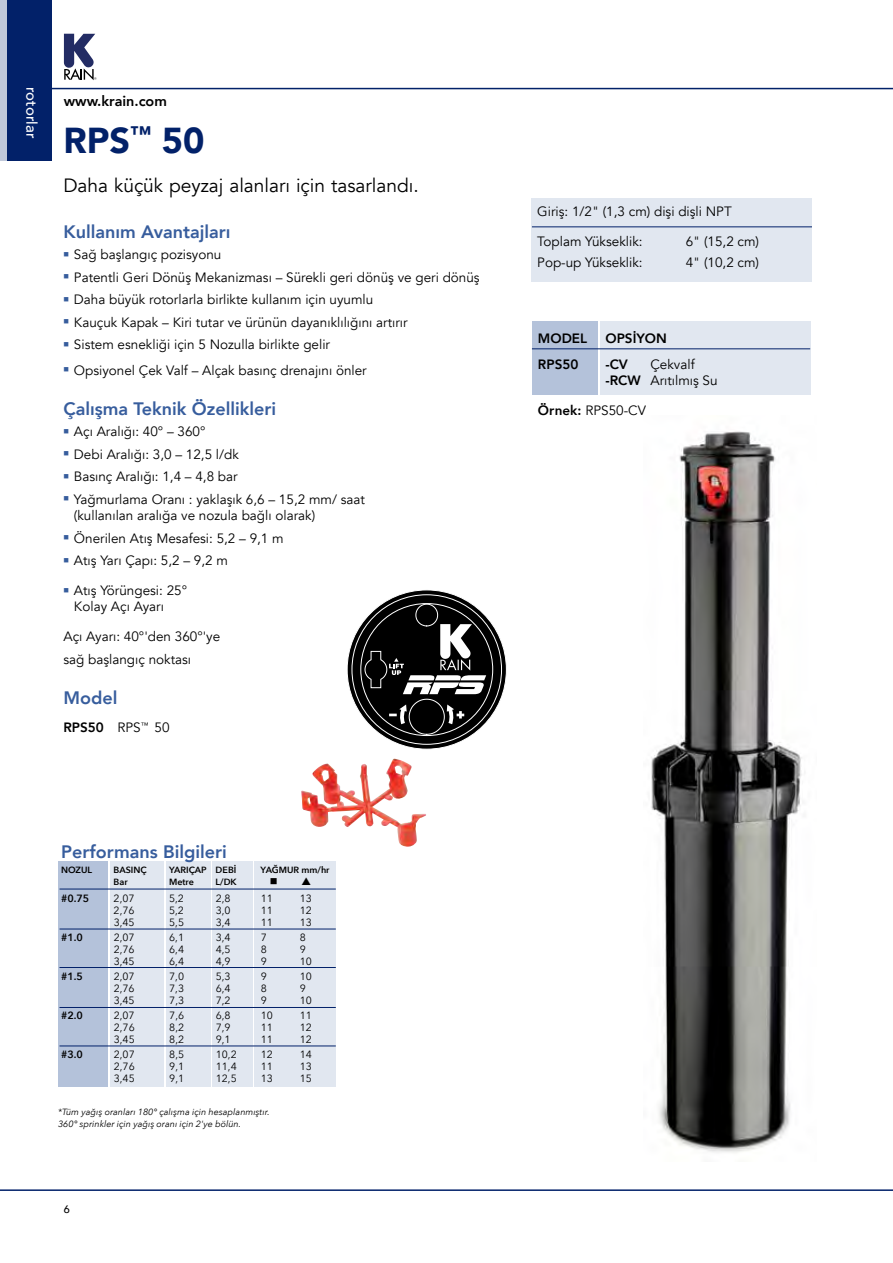
<style>
.page{position:relative;width:893px;height:1263px;background:#fff}
.page>*{position:absolute;margin:0;border:0;box-sizing:border-box;transform-origin:0 0}
.t1{font:900 36px "Avenir";color:#022169}
.t2{font:19.2px "Avenir";color:#000}
.t3{font:800 18px "Avenir";color:#375d9d}
.t4{font:500 15px "Avenir";color:#fff}
.t5{font:800 14.4px "Avenir";color:#000}
.t6{font:13.5px/16.5px "Avenir";color:#000}
.t7{font:800 13.5px "Avenir";color:#000}
.t8{font:500 10.8px "Avenir";color:#000}
.t9{font:10.5px "Avenir Next";color:#000}
.t10{font:600 10.5px "Avenir Next";color:#000}
.t11{font:10.5px "Wingdings";color:#000}
.t12{font:italic 9px/12px "Avenir Next";color:#000}
.t13{font:600 9px "Avenir Next";color:#000}
.s1{font-weight:400}
.s2{font-weight:800}
</style>
<div class="page">
<hr style="left:0;top:1189px;width:893px;height:2px;background:#022169">
<svg style="left:64px;top:34px;width:32px;height:46px"></svg>
<hr style="left:16px;top:88px;width:877px;height:1px;background:#022169">
<img style="left:651px;top:431px;width:151px;height:722px">
<div style="left:532px;top:198px;width:280px;height:83px;background:#e1e7f0"></div>
<hr style="left:532px;top:226px;width:280px;height:1px;background:#022169">
<div style="left:532px;top:321px;width:65px;height:74px;background:#b4c2da"></div>
<div style="left:600px;top:321px;width:210px;height:74px;background:#e1e7f0"></div>
<hr style="left:532px;top:348px;width:278px;height:1px;background:#022169">
<svg style="left:347px;top:590px;width:159px;height:159px;background:#393939"></svg>
<svg style="left:352px;top:595px;width:149px;height:149px;background:#161616"></svg>
<svg style="left:364px;top:603px;width:122px;height:132px;background:#353535"></svg>
<img style="left:301px;top:759px;width:97px;height:71px">
<div style="left:58px;top:862px;width:50px;height:225px;background:#b4c2da"></div>
<div style="left:111px;top:862px;width:53px;height:225px;background:#e1e7f0"></div>
<div style="left:167px;top:862px;width:44px;height:225px;background:#e1e7f0"></div>
<div style="left:213px;top:862px;width:40px;height:225px;background:#e1e7f0"></div>
<div style="left:255px;top:862px;width:81px;height:225px;background:#e1e7f0"></div>
<hr style="left:60px;top:889px;width:276px;height:1px;background:#022169">
<hr style="left:60px;top:929px;width:276px;height:1px;background:#022169">
<hr style="left:60px;top:1007px;width:276px;height:1px;background:#022169">
<hr style="left:60px;top:1045px;width:276px;height:1px;background:#022169">
<hr style="left:60px;top:967px;width:276px;height:1px;background:#022169">
<div style="left:8px;top:0;width:44px;height:161px;background:#022169"></div>
<div style="left:0;top:0;width:8px;height:161px;background:#c0c8d9"></div>
<p class="t4" style="left:45px;top:87px;width:53px;rotate:90deg">rotorlar</p>
<p class="t5" style="left:64px;top:90px;width:105px">www.krain.com</p>
<h1 class="t1" style="left:63px;top:109px;width:142px">RPS<sup>™</sup> 50</h1>
<h2 class="t2" style="left:63px;top:174px;width:357px">Daha küçük peyzaj alanları için tasarlandı.</h2>
<h3 class="t3" style="left:63px;top:218px;width:169px">Kullanım Avantajları</h3>
<p class="t6" style="left:63px;top:246px;width:160px"><sup>■</sup> Sağ başlangıç pozisyonu</p>
<p class="t6" style="left:63px;top:269px;width:418px"><sup>■</sup> Patentli Geri Dönüş Mekanizması – Sürekli geri dönüş ve geri dönüş</p>
<p class="t6" style="left:63px;top:291px;width:311px"><sup>■</sup> Daha büyük rotorlarla birlikte kullanım için uyumlu</p>
<p class="t6" style="left:63px;top:314px;width:346px"><sup>■</sup> Kauçuk Kapak – Kiri tutar ve ürünün dayanıklılığını artırır</p>
<p class="t6" style="left:63px;top:336px;width:268px"><sup>■</sup> Sistem esnekliği için 5 Nozulla birlikte gelir</p>
<p class="t6" style="left:63px;top:362px;width:305px"><sup>■</sup> Opsiyonel Çek Valf – Alçak basınç drenajını önler</p>
<h3 class="t3" style="left:63px;top:395px;width:214px">Çalışma Teknik Özellikleri</h3>
<p class="t6" style="left:63px;top:423px;width:144px"><sup>■</sup> Açı Aralığı: 40° – 360°</p>
<p class="t6" style="left:63px;top:446px;width:177px"><sup>■</sup> Debi Aralığı: 3,0 – 12,5 l/dk</p>
<p class="t6" style="left:63px;top:468px;width:176px"><sup>■</sup> Basınç Aralığı: 1,4 – 4,8 bar</p>
<p class="t6" style="left:74px;top:491px;width:293px;text-indent:-10px"><sup>■</sup> Yağmurlama Oranı : yaklaşık 6,6 – 15,2 mm/ saat (kullanılan aralığa ve nozula bağlı olarak)</p>
<p class="t6" style="left:63px;top:530px;width:222px"><sup>■</sup> Önerilen Atış Mesafesi: 5,2 – 9,1 m</p>
<p class="t6" style="left:63px;top:552px;width:166px"><sup>■</sup> Atış Yarı Çapı: 5,2 – 9,2 m</p>
<p class="t6" style="left:74px;top:582px;width:115px;text-indent:-10px"><sup>■</sup> Atış Yörüngesi: 25°<br>Kolay Açı Ayarı</p>
<p class="t6" style="left:63px;top:625px;width:158px;line-height:23px">Açı Ayarı: 40°'den 360°'ye sağ başlangıç noktası</p>
<h3 class="t3" style="left:63px;top:684px;width:55px">Model</h3>
<p class="t7" style="left:63px;top:717px;width:108px">RPS50 <span class="s1">RPS</span><sup>™</sup> <span class="s1">50</span></p>
<h3 class="t3" style="left:61px;top:838px;width:167px">Performans Bilgileri</h3>
<p class="t13" style="left:61px;top:862px;width:32px">NOZUL</p>
<p class="t13" style="left:114px;top:862px;width:35px">BASINÇ</p>
<p class="t13" style="left:169px;top:862px;width:69px">YARIÇAP DEBİ</p>
<p class="t13" style="left:261px;top:862px;width:70px">YAĞMUR mm/hr</p>
<p class="t13" style="left:114px;top:874px;width:16px">Bar</p>
<p class="t13" style="left:169px;top:874px;width:26px">Metre</p>
<p class="t13" style="left:216px;top:874px;width:23px">L/DK</p>
<p class="t11" style="left:270px;top:876px;width:9px">■</p>
<p class="t10" style="left:61px;top:889px;width:30px">#0.75</p>
<p class="t9" style="left:114px;top:889px;width:22px">2,07</p>
<p class="t9" style="left:169px;top:889px;width:16px">5,2</p>
<p class="t9" style="left:216px;top:889px;width:16px">2,8</p>
<p class="t9" style="left:261px;top:889px;width:14px">11</p>
<p class="t9" style="left:300px;top:889px;width:14px">13</p>
<p class="t9" style="left:114px;top:901px;width:22px">2,76</p>
<p class="t9" style="left:169px;top:901px;width:16px">5,2</p>
<p class="t9" style="left:216px;top:901px;width:16px">3,0</p>
<p class="t9" style="left:261px;top:901px;width:14px">11</p>
<p class="t9" style="left:300px;top:901px;width:14px">12</p>
<p class="t9" style="left:114px;top:913px;width:22px">3,45</p>
<p class="t9" style="left:169px;top:913px;width:16px">5,5</p>
<p class="t9" style="left:216px;top:913px;width:16px">3,4</p>
<p class="t9" style="left:261px;top:913px;width:14px">11</p>
<p class="t9" style="left:300px;top:913px;width:14px">13</p>
<p class="t10" style="left:61px;top:928px;width:23px">#1.0</p>
<p class="t9" style="left:114px;top:928px;width:22px">2,07</p>
<p class="t9" style="left:169px;top:928px;width:16px">6,1</p>
<p class="t9" style="left:216px;top:928px;width:16px">3,4</p>
<p class="t9" style="left:261px;top:928px;width:8px">7</p>
<p class="t9" style="left:300px;top:928px;width:8px">8</p>
<p class="t9" style="left:114px;top:940px;width:22px">2,76</p>
<p class="t9" style="left:169px;top:940px;width:16px">6,4</p>
<p class="t9" style="left:216px;top:940px;width:16px">4,5</p>
<p class="t9" style="left:261px;top:940px;width:8px">8</p>
<p class="t9" style="left:300px;top:940px;width:8px">9</p>
<p class="t9" style="left:114px;top:952px;width:22px">3,45</p>
<p class="t9" style="left:169px;top:952px;width:16px">6,4</p>
<p class="t9" style="left:216px;top:952px;width:16px">4,9</p>
<p class="t9" style="left:261px;top:952px;width:8px">9</p>
<p class="t9" style="left:300px;top:952px;width:14px">10</p>
<p class="t10" style="left:61px;top:967px;width:23px">#1.5</p>
<p class="t9" style="left:114px;top:967px;width:22px">2,07</p>
<p class="t9" style="left:169px;top:967px;width:16px">7,0</p>
<p class="t9" style="left:216px;top:967px;width:16px">5,3</p>
<p class="t9" style="left:261px;top:967px;width:8px">9</p>
<p class="t9" style="left:300px;top:967px;width:14px">10</p>
<p class="t9" style="left:114px;top:979px;width:22px">2,76</p>
<p class="t9" style="left:169px;top:979px;width:16px">7,3</p>
<p class="t9" style="left:216px;top:979px;width:16px">6,4</p>
<p class="t9" style="left:261px;top:979px;width:8px">8</p>
<p class="t9" style="left:300px;top:979px;width:8px">9</p>
<p class="t9" style="left:114px;top:991px;width:22px">3,45</p>
<p class="t9" style="left:169px;top:991px;width:16px">7,3</p>
<p class="t9" style="left:216px;top:991px;width:16px">7,2</p>
<p class="t9" style="left:261px;top:991px;width:8px">9</p>
<p class="t9" style="left:300px;top:991px;width:14px">10</p>
<p class="t10" style="left:61px;top:1006px;width:23px">#2.0</p>
<p class="t9" style="left:114px;top:1006px;width:22px">2,07</p>
<p class="t9" style="left:169px;top:1006px;width:16px">7,6</p>
<p class="t9" style="left:216px;top:1006px;width:16px">6,8</p>
<p class="t9" style="left:261px;top:1006px;width:14px">10</p>
<p class="t9" style="left:300px;top:1006px;width:14px">11</p>
<p class="t9" style="left:114px;top:1018px;width:22px">2,76</p>
<p class="t9" style="left:169px;top:1018px;width:16px">8,2</p>
<p class="t9" style="left:216px;top:1018px;width:16px">7,9</p>
<p class="t9" style="left:261px;top:1018px;width:14px">11</p>
<p class="t9" style="left:300px;top:1018px;width:14px">12</p>
<p class="t9" style="left:114px;top:1030px;width:22px">3,45</p>
<p class="t9" style="left:169px;top:1030px;width:16px">8,2</p>
<p class="t9" style="left:216px;top:1030px;width:16px">9,1</p>
<p class="t9" style="left:261px;top:1030px;width:14px">11</p>
<p class="t9" style="left:300px;top:1030px;width:14px">12</p>
<p class="t10" style="left:61px;top:1045px;width:23px">#3.0</p>
<p class="t9" style="left:114px;top:1045px;width:22px">2,07</p>
<p class="t9" style="left:169px;top:1045px;width:16px">8,5</p>
<p class="t9" style="left:216px;top:1045px;width:22px">10,2</p>
<p class="t9" style="left:261px;top:1045px;width:14px">12</p>
<p class="t9" style="left:300px;top:1045px;width:14px">14</p>
<p class="t9" style="left:114px;top:1057px;width:22px">2,76</p>
<p class="t9" style="left:169px;top:1057px;width:16px">9,1</p>
<p class="t9" style="left:216px;top:1057px;width:22px">11,4</p>
<p class="t9" style="left:261px;top:1057px;width:14px">11</p>
<p class="t9" style="left:300px;top:1057px;width:14px">13</p>
<p class="t9" style="left:114px;top:1069px;width:22px">3,45</p>
<p class="t9" style="left:169px;top:1069px;width:16px">9,1</p>
<p class="t9" style="left:216px;top:1069px;width:22px">12,5</p>
<p class="t9" style="left:261px;top:1069px;width:14px">13</p>
<p class="t9" style="left:300px;top:1069px;width:14px">15</p>
<p class="t12" style="left:58px;top:1105px;width:213px">*Tüm yağış oranları 180° çalışma için hesaplanmıştır.<br>360° sprinkler için yağış oranı için 2'ye bölün.</p>
<p class="t8" style="left:64px;top:1199px;width:8px">6</p>
<p class="t6" style="left:537px;top:197px;width:196px;line-height:29.7px">Giriş: 1/2" (1,3 cm) dişi dişli NPT<br>Toplam Yükseklik:</p>
<p class="t6" style="left:686px;top:233px;width:75px">6" (15,2 cm)</p>
<p class="t6" style="left:537px;top:255px;width:107px">Pop-up Yükseklik:</p>
<p class="t6" style="left:686px;top:255px;width:75px">4" (10,2 cm)</p>
<p class="t7" style="left:538px;top:328px;width:51px">MODEL</p>
<p class="t7" style="left:605px;top:328px;width:63px">OPSİYON</p>
<p class="t7" style="left:538px;top:353px;width:42px">RPS50</p>
<p class="t7" style="left:605px;top:353px;width:24px">-CV</p>
<p class="t6" style="left:605px;top:356px;width:114px;text-indent:45px">Çekvalf <span class="s2">-RCW</span> Arıtılmış Su</p>
<p class="t6" style="left:538px;top:402px;width:110px"><span class="s2">Örnek:</span> RPS50-CV</p>
</div>
